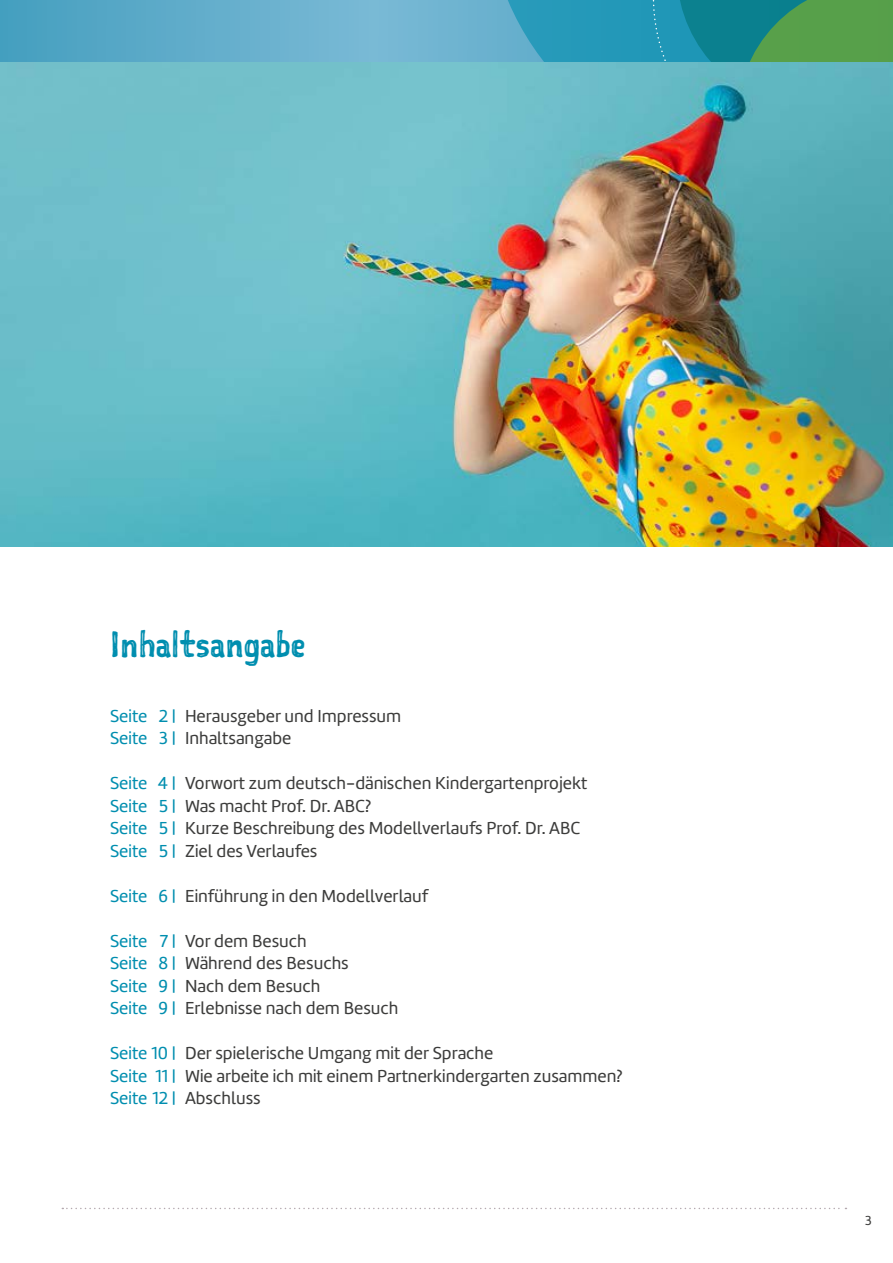
<style>
.page{position:relative;width:893px;height:1263px;background:#fff}
.page>*{position:absolute;margin:0;border:0;box-sizing:border-box;transform-origin:0 0}
.t1{font:35.25px "Sketchnote Square";color:#008eaf}
.t2{font:18px/22.5px "Marine";color:#3c3c3b}
.t3{font:13.5px "Marine";color:#3c3c3b}
.s1{color:#008eaf}
</style>
<div class="page">
<img style="left:0;top:61px;width:893px;height:486px">
<svg style="left:62px;top:1208px;width:784px;height:1px"></svg>
<svg style="left:0;top:0;width:487px;height:61px;background:#63aecb"></svg>
<svg style="left:487px;top:0;width:406px;height:61px;background:#349891"></svg>
<h1 class="t1" style="left:110px;top:620px;width:197px">Inhaltsangabe</h1>
<p class="t2" style="left:110px;top:704px;width:293px"><span class="s1">Seite 2 |</span> Herausgeber und Impressum<br><span class="s1">Seite 3 |</span> Inhaltsangabe</p>
<p class="t2" style="left:110px;top:772px;width:479px"><span class="s1">Seite 4 |</span> Vorwort zum deutsch-dänischen Kindergartenprojekt <span class="s1">Seite 5 |</span> Was macht Prof. Dr. ABC?<br><span class="s1">Seite 5 |</span> Kurze Beschreibung des Modellverlaufs Prof. Dr. ABC <span class="s1">Seite 5 |</span> Ziel des Verlaufes</p>
<p class="t2" style="left:110px;top:884px;width:319px"><span class="s1">Seite 6 |</span> Einführung in den Modellverlauf</p>
<p class="t2" style="left:110px;top:929px;width:290px"><span class="s1">Seite 7 |</span> Vor dem Besuch<br><span class="s1">Seite 8 |</span> Während des Besuchs<br><span class="s1">Seite 9 |</span> Nach dem Besuch<br><span class="s1">Seite 9 |</span> Erlebnisse nach dem Besuch</p>
<p class="t2" style="left:110px;top:1042px;width:514px"><span class="s1">Seite 10 |</span> Der spielerische Umgang mit der Sprache<br><span class="s1">Seite 11 |</span> Wie arbeite ich mit einem Partnerkindergarten zusammen?<br><span class="s1">Seite 12 |</span> Abschluss</p>
<p class="t3" style="left:865px;top:1212px;width:8px">3</p>
</div>
